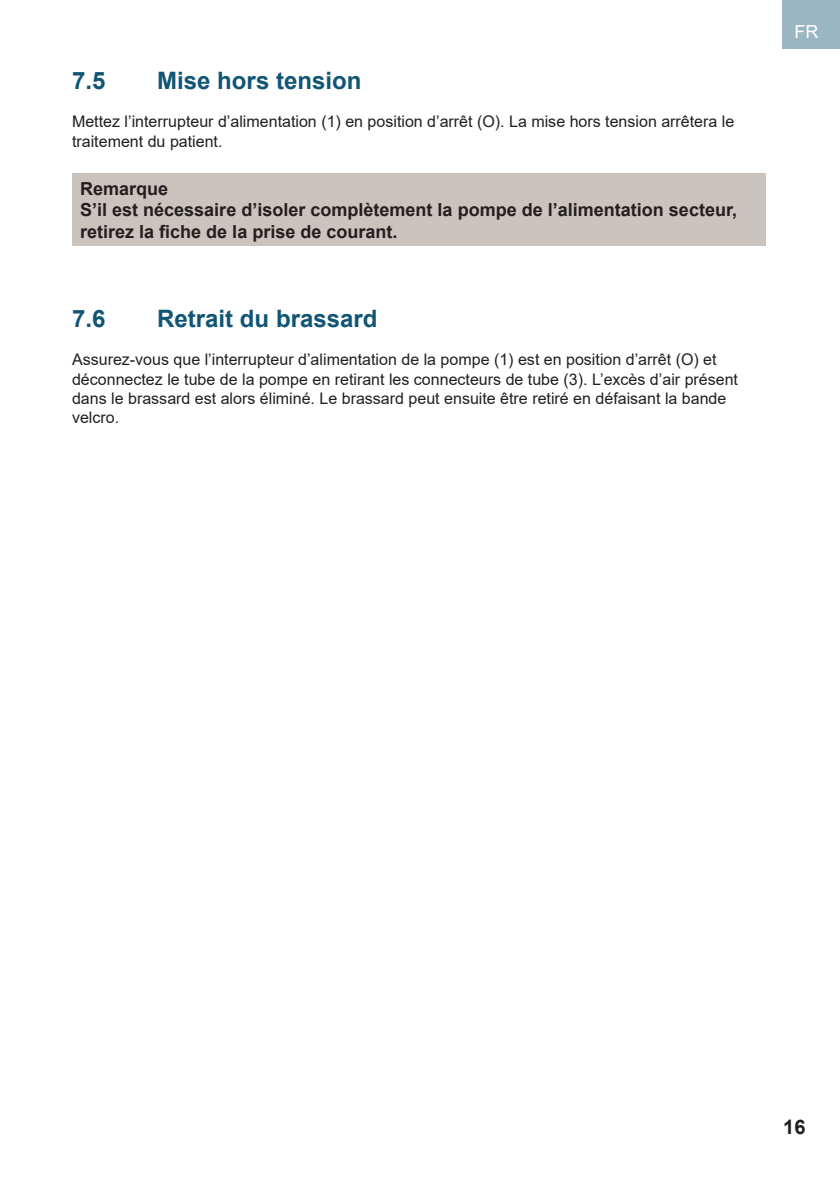
<style>
.page{position:relative;width:840px;height:1191px;background:#fff}
.page>*{position:absolute;margin:0;border:0;box-sizing:border-box;transform-origin:0 0}
.Sub_Heading{font:700 24px "Arial";color:#115575}
.t1{font:700 20px "Arial";color:#231f20}
.Warning{font:700 18px/21.6px "Arial";color:#231f20}
.t2{font:18px "Arial";color:#fff}
.Body_Text{font:16px/19.2px "Arial";color:#231f20}
</style>
<div class="page">
<div style="left:781px;top:0;width:58px;height:49px;background:#9ab6c2"></div>
<div style="left:72px;top:174px;width:693px;height:72px;background:#cbc3be"></div>
<p class="Sub_Heading" style="left:72px;top:64px;width:35px">7.5</p>
<p class="Sub_Heading" style="left:157px;top:64px;width:206px">Mise hors tension</p>
<p class="Body_Text" style="left:72px;top:112px;width:663px">Mettez l’interrupteur d’alimentation (1) en position d’arrêt (O). La mise hors tension arrêtera le traitement du patient.</p>
<p class="Warning" style="left:80px;top:178px;width:90px">Remarque</p>
<p class="Warning" style="left:80px;top:199px;width:658px">S’il est nécessaire d’isoler complètement la pompe de l’alimentation secteur, retirez la fiche de la prise de courant.</p>
<p class="Sub_Heading" style="left:72px;top:301px;width:35px">7.6</p>
<p class="Sub_Heading" style="left:157px;top:301px;width:222px">Retrait du brassard</p>
<p class="Body_Text" style="left:72px;top:350px;width:667px">Assurez-vous que l’interrupteur d’alimentation de la pompe (1) est en position d’arrêt (O) et déconnectez le tube de la pompe en retirant les connecteurs de tube (3). L’excès d’air présent dans le brassard est alors éliminé. Le brassard peut ensuite être retiré en défaisant la bande velcro.</p>
<p class="t2" style="left:794px;top:19px;width:25px">FR</p>
<p class="t1" style="left:782px;top:1112px;width:24px">16</p>
</div>
